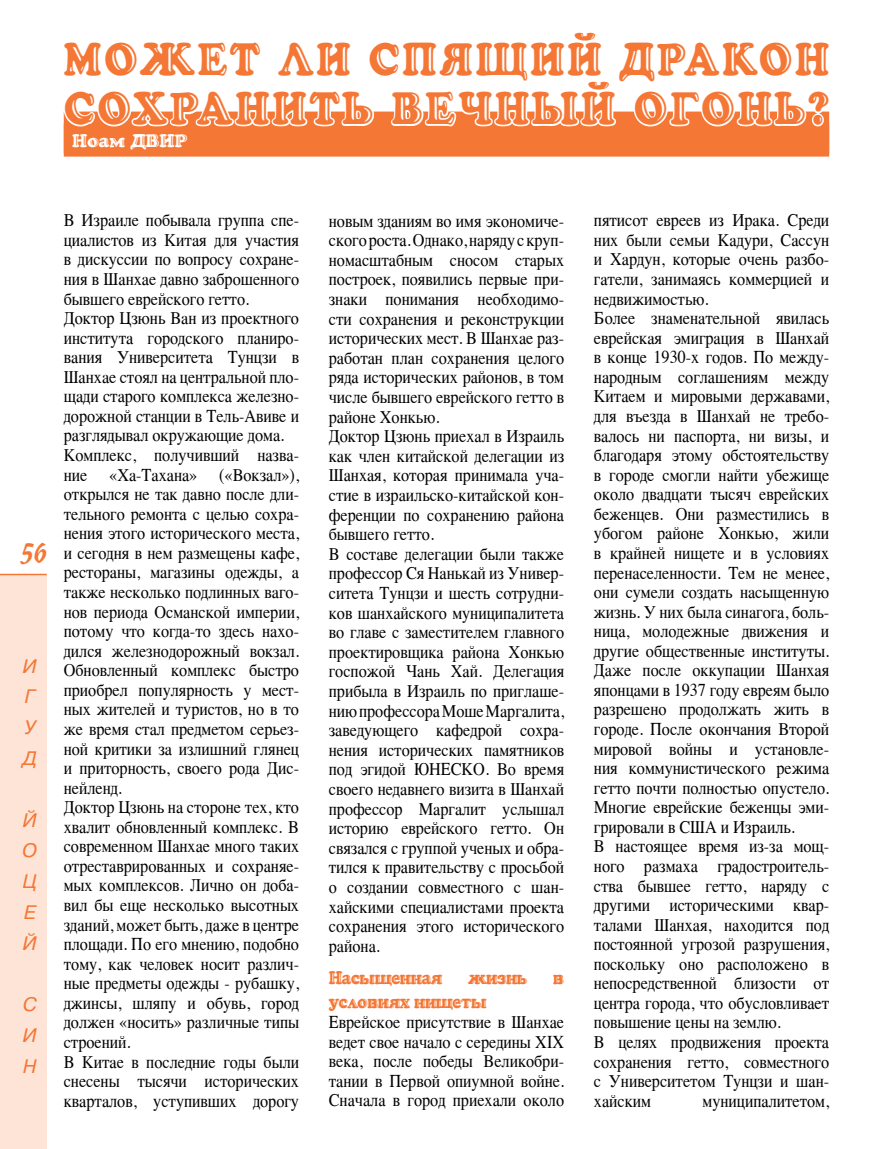
<style>
.page{position:relative;width:893px;height:1149px;background:#fff}
.page>*{position:absolute;margin:0;border:0;box-sizing:border-box;transform-origin:0 0}
.t1{font:900 45px/49.5px "Cooper Hilite CY";letter-spacing:.075em;color:#f47735;scale:.9 1}
.t2{font:27px "Cascade Script";color:#f47735;scale:.9 1}
.t3{font:italic 19.5px/30.8px "Pragmatica C";color:#f47735;text-align:justify}
.t4{font:18px/19.5px "Times";color:#000;scale:.9 1}
.t5{font:900 18px "Cooper Hilite CY";letter-spacing:-.03em;color:#f47735;scale:.9 1}
.t6{font:900 18px "Cooper Hilite CY";color:#fff}
</style>
<div class="page">
<div style="left:0;top:574px;width:47px;height:574px;background:#fde4d7"></div>
<hr style="left:0;top:573px;width:47px;height:2px;background:#f47735">
<svg style="left:63px;top:111px;width:767px;height:46px;background:#f6915b"></svg>
<h1 class="t1" style="left:64px;top:33px;width:852px">МОЖЕТ ЛИ СПЯЩИЙ ДРАКОН<br>СОХРАНИТЬ ВЕЧНЫЙ ОГОНЬ?</h1>
<p class="t6" style="left:72px;top:130px;width:117px">Ноам ДВИР</p>
<h2 class="t2" style="left:20px;top:537px;width:32px">56</h2>
<p class="t3" style="left:23px;top:650px;width:16px">И Г У Д</p>
<p class="t3" style="left:22px;top:804px;width:16px">Й O Ц Е Й</p>
<p class="t3" style="left:23px;top:988px;width:16px">С И Н</p>
<p class="t4" style="left:64px;top:209px;width:263px">В Израиле побывала группа спе&shy;циалистов из Китая для участия в дискуссии по вопросу сохране&shy;ния в Шанхае давно заброшенного бывшего еврейского гетто.<br>Доктор Цзюнь Ван из проектного института городского планиро&shy;вания Университета Тунцзи в<br>Шанхае стоял на центральной пло&shy;щади старого комплекса железно&shy;дорожной станции в Тель-Авиве и разглядывал окружающие дома.<br>Комплекс, получивший назва&shy;ние «Ха-Тахана» («Вокзал»), открылся не так давно после дли&shy;тельного ремонта с целью сохра&shy;нения этого исторического места, и сегодня в нем размещены кафе, рестораны, магазины одежды, а также несколько подлинных ваго&shy;нов периода Османской империи, потому что когда-то здесь нахо&shy;дился железнодорожный вокзал.<br>Обновленный комплекс быстро приобрел популярность у мест&shy;ных жителей и туристов, но в то же время стал предметом серьез&shy;ной критики за излишний глянец и приторность, своего рода Дис&shy;нейленд.<br>Доктор Цзюнь на стороне тех, кто хвалит обновленный комплекс. В современном Шанхае много таких отреставрированных и сохраняе&shy;мых комплексов. Лично он доба&shy;вил бы еще несколько высотных зданий, может быть, даже в центре площади. По его мнению, подобно тому, как человек носит различ&shy;ные предметы одежды - рубашку, джинсы, шляпу и обувь, город должен «носить» различные типы строений.<br>В Китае в последние годы были снесены тысячи исторических кварталов, уступивших дорогу</p>
<p class="t4" style="left:329px;top:209px;width:263px">новым зданиям во имя экономиче&shy;ского роста. Однако, наряду с круп&shy;номасштабным сносом старых построек, появились первые при&shy;знаки понимания необходимо&shy;сти сохранения и реконструкции исторических мест. В Шанхае раз&shy;работан план сохранения целого ряда исторических районов, в том числе бывшего еврейского гетто в районе Хонкью.<br>Доктор Цзюнь приехал в Израиль как член китайской делегации из<br>Шанхая, которая принимала уча&shy;стие в израильско-китайской кон&shy;ференции по сохранению района бывшего гетто.<br>В составе делегации были также профессор Ся Нанькай из Универ&shy;ситета Тунцзи и шесть сотрудни&shy;ков шанхайского муниципалитета во главе с заместителем главного проектировщика района Хонкью госпожой Чань Хай. Делегация прибыла в Израиль по приглаше&shy;нию профессора Моше Маргалита, заведующего кафедрой сохра&shy;нения исторических памятников под эгидой ЮНЕСКО. Во время своего недавнего визита в Шанхай профессор Маргалит услышал историю еврейского гетто. Он связался с группой ученых и обра&shy;тился к правительству с просьбой о создании совместного с шан&shy;хайскими специалистами проекта сохранения этого исторического района.</p>
<p class="t5" style="left:329px;top:967px;width:128px">Насыщенная</p>
<p class="t5" style="left:468px;top:967px;width:67px">жизнь</p>
<p class="t5" style="left:553px;top:967px;width:14px">в</p>
<p class="t5" style="left:329px;top:991px;width:177px">условиях нищеты</p>
<p class="t4" style="left:329px;top:1010px;width:263px;text-align:justify">Еврейское присутствие в Шанхае ведет свое начало с середины ХIX века, после победы Великобри&shy;тании в Первой опиумной войне.<br>Сначала в город приехали около</p>
<p class="t4" style="left:594px;top:209px;width:263px">пятисот евреев из Ирака. Среди них были семьи Кадури, Сассун и Хардун, которые очень разбо&shy;гатели, занимаясь коммерцией и недвижимостью.<br>Более знаменательной явилась еврейская эмиграция в Шанхай в конце 1930-х годов. По между&shy;народным соглашениям между<br>Китаем и мировыми державами, для въезда в Шанхай не требо&shy;валось ни паспорта, ни визы, и благодаря этому обстоятельству в городе смогли найти убежище около двадцати тысяч еврейских беженцев. Они разместились в убогом районе Хонкью, жили в крайней нищете и в условиях перенаселенности. Тем не менее, они сумели создать насыщенную жизнь. У них была синагога, боль&shy;ница, молодежные движения и другие общественные институты.<br>Даже после оккупации Шанхая японцами в 1937 году евреям было разрешено продолжать жить в городе. После окончания Второй мировой войны и установле&shy;ния коммунистического режима гетто почти полностью опустело.<br>Многие еврейские беженцы эми&shy;грировали в США и Израиль.<br>В настоящее время из-за мощ&shy;ного размаха градостроитель&shy;ства бывшее гетто, наряду с другими историческими квар&shy;талами Шанхая, находится под постоянной угрозой разрушения, поскольку оно расположено в непосредственной близости от центра города, что обусловливает повышение цены на землю.<br>В целях продвижения проекта сохранения гетто, совместного с Университетом Тунцзи и шан&shy;хайским</p>
<p class="t4" style="left:703px;top:1088px;width:142px">муниципалитетом,</p>
</div>
